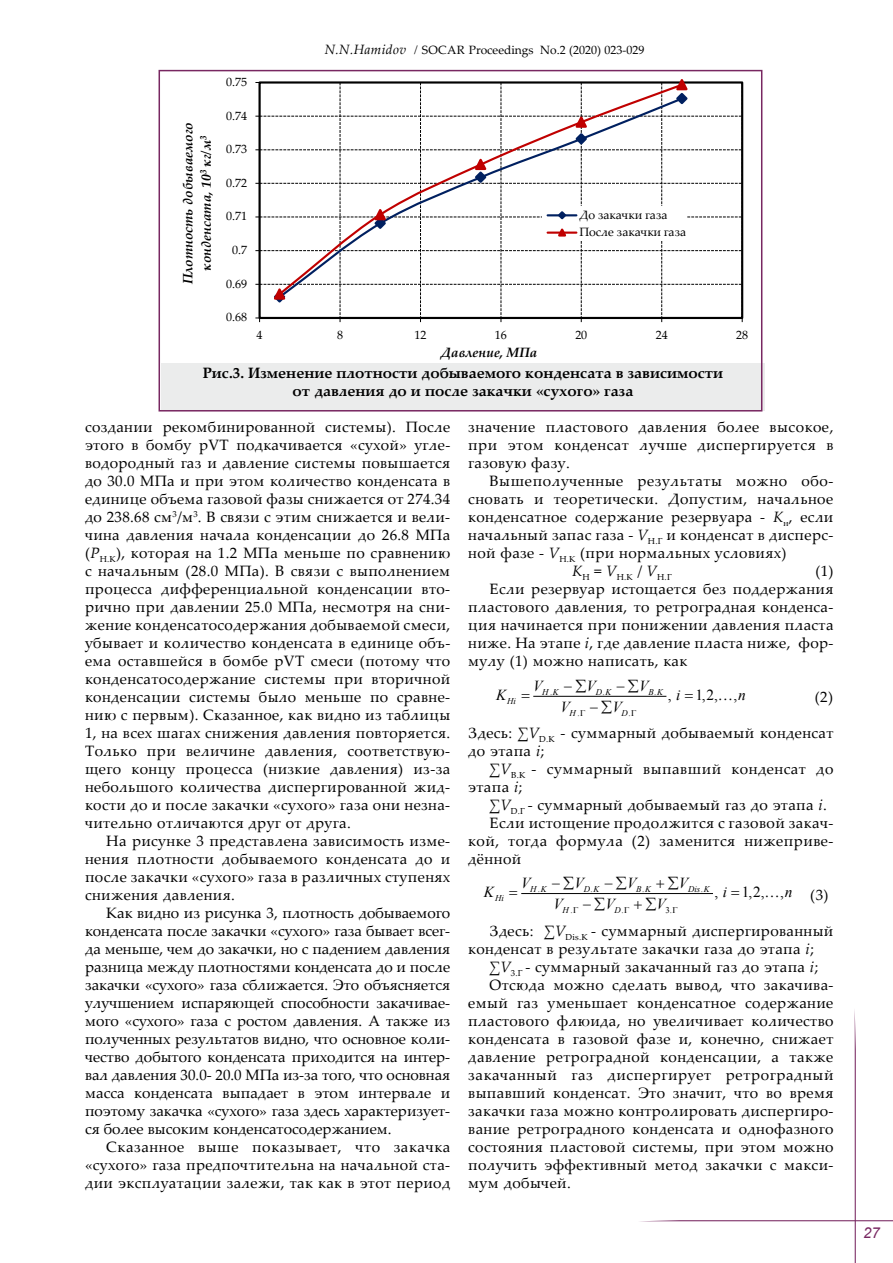
<style>
.page{position:relative;width:893px;height:1263px;background:#fff}
.page>*{position:absolute;margin:0;border:0;box-sizing:border-box;transform-origin:0 0}
.t1{font:italic 15.3px "Times New Roman";color:#000}
.t2{font:15.3px "Times New Roman";color:#000}
.t3{font:15px/18px "Palatino Linotype";letter-spacing:.025em;color:#000;text-align:justify}
.t4{font:700 15px/18px "Palatino Linotype";color:#000;text-align:center}
.t5{font:italic 15px "Arial";color:#782761}
.t6{font:italic 700 13.5px/18.1px "Palatino Linotype";color:#000;text-align:center}
.t7{font:12px/17.4px "Palatino Linotype";color:#000}
.t8{font:italic 8.85px "Times New Roman";letter-spacing:.005em;color:#000}
.t9{font:8.85px "Times New Roman";color:#000}
.t10{font:8.7px "Palatino Linotype";color:#000}
.s1{font-style:italic;font-size:13.5px}
.s2{font-style:italic}
.s3{font-style:normal}
</style>
<div class="page">
<svg style="left:640px;top:1010px;width:253px;height:253px"></svg>
<div style="left:161px;top:363px;width:604px;height:47px;background:#ebecec"></div>
<hr style="left:534px;top:696px;width:132px;height:1px;background:#000">
<hr style="left:522px;top:893px;width:190px;height:1px;background:#000">
<svg style="left:255px;top:79px;width:488px;height:243px"></svg>
<div style="left:159px;top:70px;width:603px;height:341px;border:2px solid #782761"></div>
<p class="t6" style="left:178px;top:284px;width:164px;rotate:-90deg">Плотность добываемого конденсата, 10<sup>3</sup> кг/м<sup>3</sup></p>
<p class="t7" style="left:226px;top:73px;width:22px">0.75</p>
<p class="t7" style="left:226px;top:106px;width:22px">0.74</p>
<p class="t7" style="left:226px;top:140px;width:22px">0.73</p>
<p class="t7" style="left:325px;top:41px;width:321px"><span class="s1">N.N.Hamidov</span> <span class="s2">/</span> SOCAR Proceedings No.2 (2020) 023-029</p>
<p class="t7" style="left:226px;top:174px;width:22px">0.72</p>
<p class="t7" style="left:226px;top:207px;width:22px">0.71</p>
<p class="t7" style="left:232px;top:241px;width:17px">0.7</p>
<p class="t7" style="left:226px;top:274px;width:22px">0.69</p>
<p class="t7" style="left:579px;top:205px;width:108px">До закачки газа<br>После закачки газа</p>
<p class="t7" style="left:226px;top:308px;width:22px">0.68</p>
<p class="t7" style="left:257px;top:326px;width:8px">4</p>
<p class="t7" style="left:337px;top:326px;width:8px">8</p>
<p class="t7" style="left:414px;top:326px;width:13px">12</p>
<p class="t7" style="left:495px;top:326px;width:13px">16</p>
<p class="t7" style="left:575px;top:326px;width:13px">20</p>
<p class="t7" style="left:656px;top:326px;width:13px">24</p>
<p class="t7" style="left:736px;top:326px;width:13px">28</p>
<p class="t6" style="left:441px;top:343px;width:98px">Давление, МПа</p>
<p class="t4" style="left:203px;top:363px;width:522px">Рис.3. Изменение плотности добываемого конденсата в зависимости от давления до и после закачки «сухого» газа</p>
<p class="t3" style="left:85px;top:417px;width:367px">создании рекомбинированной системы). После этого в бомбу pVT подкачивается «сухой» угле&shy;водородный газ и давление системы повышается до 30.0 МПа и при этом количество конденсата в единице объема газовой фазы снижается от 274.34 до 238.68 см<sup>3</sup>/м<sup>3</sup>. В связи с этим снижается и вели&shy;чина давления начала конденсации до 26.8 МПа (<span class="s2">P</span><sub>H.K</sub>), которая на 1.2 МПа меньше по сравнению с начальным (28.0 МПа). В связи с выполнением процесса дифференциальной конденсации вто&shy;рично при давлении 25.0 МПа, несмотря на сни&shy;жение конденсатосодержания добываемой смеси, убывает и количество конденсата в единице объ&shy;ема оставшейся в бомбе pVT смеси (потому что конденсатосодержание системы при вторичной конденсации системы было меньше по сравне&shy;нию с первым). Сказанное, как видно из таблицы 1, на всех шагах снижения давления повторяется.<br>Только при величине давления, соответствую&shy;щего концу процесса (низкие давления) из-за небольшого количества диспергированной жид&shy;кости до и после закачки «сухого» газа они незна&shy;чительно отличаются друг от друга.</p>
<p class="t3" style="left:85px;top:831px;width:367px;text-indent:21px">На рисунке 3 представлена зависимость изме&shy;нения плотности добываемого конденсата до и после закачки «сухого» газа в различных ступенях снижения давления.</p>
<p class="t3" style="left:85px;top:903px;width:367px;text-indent:21px">Как видно из рисунка 3, плотность добываемого конденсата после закачки «сухого» газа бывает всег&shy;да меньше, чем до закачки, но с падением давления разница между плотностями конденсата до и после закачки «сухого» газа сближается. Это объясняется улучшением испаряющей способности закачивае&shy;мого «сухого» газа с ростом давления. А также из полученных результатов видно, что основное коли&shy;чество добытого конденсата приходится на интер&shy;вал давления 30.0- 20.0 МПа из-за того, что основная масса конденсата выпадает в этом интервале и поэтому закачка «сухого» газа здесь характеризует&shy;ся более высоким конденсатосодержанием.</p>
<p class="t3" style="left:85px;top:1137px;width:367px;text-indent:21px">Сказанное выше показывает, что закачка «сухого» газа предпочтительна на начальной ста&shy;дии эксплуатации залежи, так как в этот период</p>
<p class="t3" style="left:468px;top:417px;width:367px">значение пластового давления более высокое, при этом конденсат лучше диспергируется в газовую фазу.</p>
<p class="t3" style="left:468px;top:471px;width:367px;text-indent:21px">Вышеполученные результаты можно обо&shy;сновать и теоретически. Допустим, начальное конденсатное содержание резервуара - <span class="s2">К</span><sub>н</sub>, если начальный запас газа - <span class="s2">V</span><sub>Н.Г</sub> и конденсат в дисперс&shy;ной фазе - <span class="s2">V</span><sub>Н.К</sub> (при нормальных условиях)</p>
<p class="t10" style="left:572px;top:570px;width:101px"><sup>К</sup>Н <sup>=</sup> <sup>V</sup>Н.К <sup>/</sup> <sup>V</sup>Н.Г</p>
<p class="t3" style="left:815px;top:561px;width:20px">(1)</p>
<p class="t3" style="left:489px;top:579px;width:345px">Если резервуар истощается без поддержания</p>
<p class="t3" style="left:468px;top:597px;width:367px">пластового давления, то ретроградная конденса-</p>
<p class="t3" style="left:468px;top:615px;width:367px">ция начинается при понижении давления пласта</p>
<p class="t3" style="left:468px;top:633px;width:367px">ниже. На этапе <span class="s2">i</span>, где давление пласта ниже, фор-</p>
<p class="t3" style="left:468px;top:651px;width:221px">мулу (1) можно написать, как</p>
<p class="t3" style="left:815px;top:687px;width:20px">(2)</p>
<p class="t3" style="left:468px;top:723px;width:367px">Здесь: ∑<span class="s2">V</span><sub>D.K</sub> - суммарный добываемый конденсат до этапа <span class="s2">i</span>;</p>
<p class="t3" style="left:468px;top:759px;width:367px;text-indent:21px">∑<span class="s2">V</span><sub>B.K</sub> - суммарный выпавший конденсат до этапа <span class="s2">i</span>;</p>
<p class="t3" style="left:489px;top:795px;width:339px">∑<span class="s2">V</span><sub>D.Г</sub> - суммарный добываемый газ до этапа <span class="s2">i</span>.</p>
<p class="t3" style="left:489px;top:813px;width:345px">Если истощение продолжится с газовой закач-</p>
<p class="t3" style="left:468px;top:831px;width:367px">кой, тогда формула (2) заменится нижеприве-</p>
<p class="t3" style="left:468px;top:849px;width:55px">дённой</p>
<p class="t3" style="left:810px;top:885px;width:20px">(3)</p>
<p class="t3" style="left:468px;top:921px;width:367px;text-indent:21px">Здесь: ∑<span class="s2">V</span><sub>Dis.K</sub> - суммарный диспергированный конденсат в результате закачки газа до этапа <span class="s2">i</span>;</p>
<p class="t3" style="left:489px;top:957px;width:330px">∑<span class="s2">V</span><sub>3.Г</sub> - суммарный закачанный газ до этапа <span class="s2">i</span>;</p>
<p class="t3" style="left:489px;top:975px;width:345px">Отсюда можно сделать вывод, что закачива-</p>
<p class="t3" style="left:468px;top:993px;width:367px">емый газ уменьшает конденсатное содержание</p>
<p class="t3" style="left:468px;top:1011px;width:367px">пластового флюида, но увеличивает количество</p>
<p class="t3" style="left:468px;top:1029px;width:367px">конденсата в газовой фазе и, конечно, снижает</p>
<p class="t3" style="left:468px;top:1047px;width:367px">давление ретроградной конденсации, а также</p>
<p class="t3" style="left:468px;top:1065px;width:367px">закачанный газ диспергирует ретроградный</p>
<p class="t3" style="left:468px;top:1083px;width:367px">выпавший конденсат. Это значит, что во время</p>
<p class="t3" style="left:468px;top:1101px;width:367px">закачки газа можно контролировать диспергиро-</p>
<p class="t3" style="left:468px;top:1119px;width:367px">вание ретроградного конденсата и однофазного</p>
<p class="t3" style="left:468px;top:1137px;width:367px">состояния пластовой системы, при этом можно</p>
<p class="t3" style="left:468px;top:1155px;width:367px">получить эффективный метод закачки с макси-</p>
<p class="t3" style="left:468px;top:1173px;width:104px">мум добычей.</p>
<p class="t1" style="left:533px;top:675px;width:11px">V</p>
<p class="t1" style="left:564px;top:675px;width:33px">−∑V</p>
<p class="t1" style="left:616px;top:675px;width:33px">−∑V</p>
<p class="t8" style="left:542px;top:685px;width:18px">H K</p>
<p class="t8" style="left:596px;top:685px;width:17px">D K</p>
<p class="t8" style="left:648px;top:685px;width:16px">B K</p>
<p class="t2" style="left:668px;top:685px;width:14px">, <span class="s2">i</span></p>
<p class="t2" style="left:695px;top:685px;width:52px">1, 2, ,<span class="s2">n</span></p>
<p class="t1" style="left:496px;top:684px;width:12px">K</p>
<p class="t9" style="left:550px;top:686px;width:4px">.</p>
<p class="t9" style="left:603px;top:686px;width:4px">.</p>
<p class="t9" style="left:654px;top:686px;width:4px">.</p>
<p class="t8" style="left:570px;top:707px;width:11px">H<span class="s3">.</span></p>
<p class="t8" style="left:622px;top:707px;width:11px">D<span class="s3">.</span></p>
<p class="t8" style="left:507px;top:695px;width:10px">Hi</p>
<p class="t1" style="left:560px;top:696px;width:11px">V</p>
<p class="t1" style="left:590px;top:696px;width:33px">−∑V</p>
<p class="t1" style="left:521px;top:872px;width:11px">V</p>
<p class="t1" style="left:552px;top:872px;width:33px">−∑V</p>
<p class="t1" style="left:604px;top:872px;width:33px">−∑V</p>
<p class="t1" style="left:668px;top:872px;width:22px">∑V</p>
<p class="t8" style="left:530px;top:883px;width:18px">H K</p>
<p class="t8" style="left:584px;top:883px;width:17px">D K</p>
<p class="t8" style="left:636px;top:883px;width:16px">B K</p>
<p class="t8" style="left:688px;top:883px;width:23px">Dis K</p>
<p class="t2" style="left:714px;top:882px;width:14px">, <span class="s2">i</span></p>
<p class="t2" style="left:742px;top:882px;width:52px">1, 2, ,<span class="s2">n</span></p>
<p class="t1" style="left:484px;top:882px;width:12px">K</p>
<p class="t9" style="left:538px;top:883px;width:4px">.</p>
<p class="t9" style="left:591px;top:883px;width:4px">.</p>
<p class="t9" style="left:642px;top:883px;width:4px">.</p>
<p class="t9" style="left:701px;top:883px;width:4px">.</p>
<p class="t8" style="left:563px;top:904px;width:11px">H<span class="s3">.</span></p>
<p class="t8" style="left:615px;top:904px;width:11px">D<span class="s3">.</span></p>
<p class="t9" style="left:665px;top:904px;width:8px">3.</p>
<p class="t8" style="left:495px;top:892px;width:10px">Hi</p>
<p class="t1" style="left:553px;top:893px;width:11px">V</p>
<p class="t1" style="left:583px;top:893px;width:33px">−∑V</p>
<p class="t1" style="left:645px;top:893px;width:22px">∑V</p>
<p class="t5" style="left:863px;top:1223px;width:18px">27</p>
</div>
